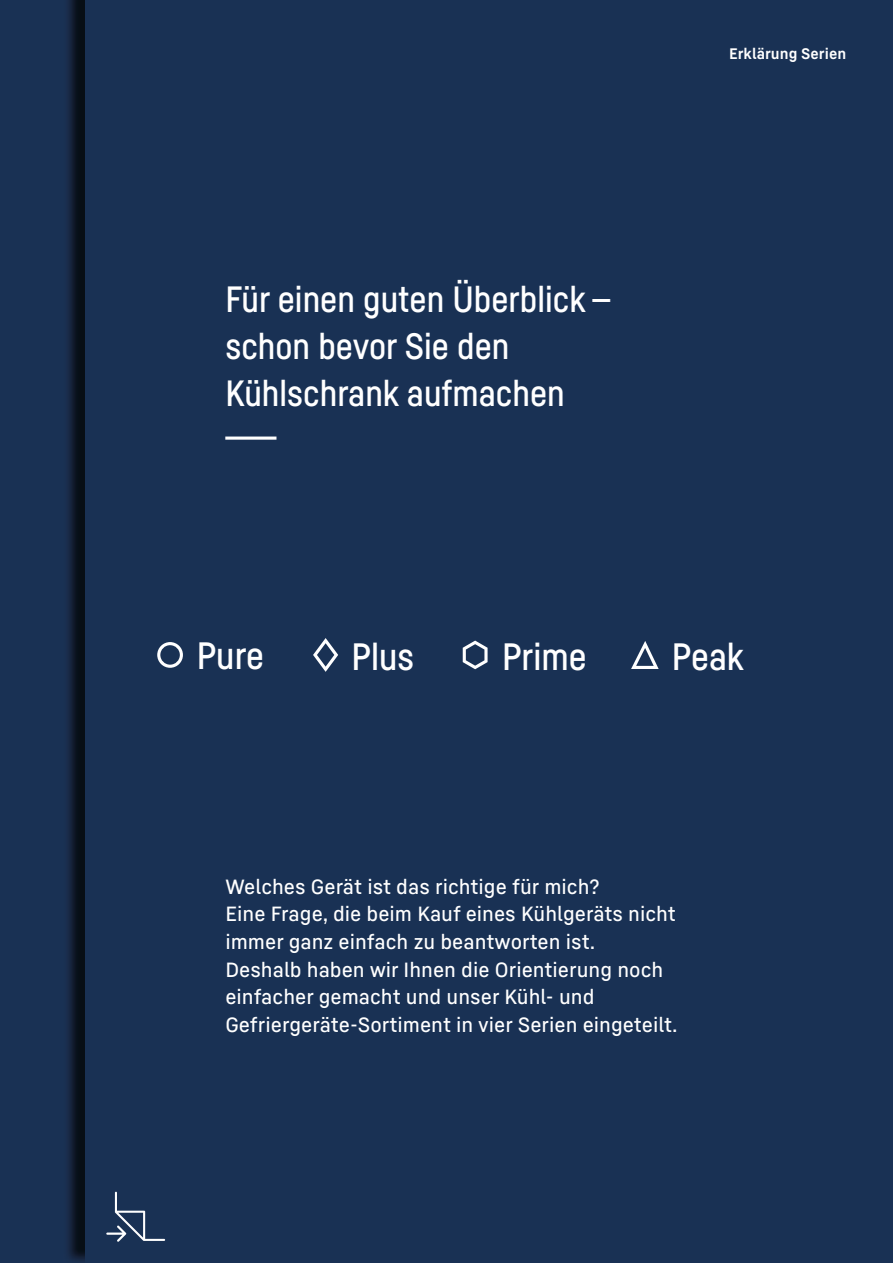
<style>
.page{position:relative;width:893px;height:1263px;background:#fff}
.page>*{position:absolute;margin:0;border:0;box-sizing:border-box;transform-origin:0 0}
.t1{font:37.5px "Liebherr Head";color:#fff}
.t2{font:36px/46.8px "Liebherr Head";color:#fff}
.t3{font:500 20.25px/27.8px "Liebherr Text";color:#fff}
.t4{font:700 15px "Liebherr Text";color:#fff}
</style>
<div class="page">
<svg style="left:0;top:0;width:86px;height:1263px;background:#162b4a"></svg>
<div style="left:85px;top:0;width:808px;height:1263px;background:#193154"></div>
<svg style="left:106px;top:1192px;width:59px;height:50px"></svg>
<svg style="left:631px;top:641px;width:28px;height:28px"></svg>
<svg style="left:463px;top:641px;width:25px;height:28px"></svg>
<svg style="left:313px;top:638px;width:25px;height:34px"></svg>
<svg style="left:157px;top:642px;width:26px;height:26px"></svg>
<h2 class="t2" style="left:225px;top:275px;width:388px">Für einen guten Überblick — schon bevor Sie den<br>Kühlschrank aufmachen</h2>
<h2 class="t2" style="left:225px;top:423px;width:53px">⸺</h2>
<p class="t4" style="left:729px;top:44px;width:119px">Erklärung Serien</p>
<h1 class="t1" style="left:197px;top:633px;width:69px">Pure</h1>
<h1 class="t1" style="left:351px;top:634px;width:64px">Plus</h1>
<h1 class="t1" style="left:502px;top:634px;width:86px">Prime</h1>
<h1 class="t1" style="left:672px;top:634px;width:74px">Peak</h1>
<p class="t3" style="left:225px;top:871px;width:454px">Welches Gerät ist das richtige für mich?<br>Eine Frage, die beim Kauf eines Kühlgeräts nicht immer ganz einfach zu beantworten ist.<br>Deshalb haben wir Ihnen die Orientierung noch einfacher gemacht und unser Kühl- und Gefriergeräte-Sortiment in vier Serien eingeteilt.</p>
</div>
